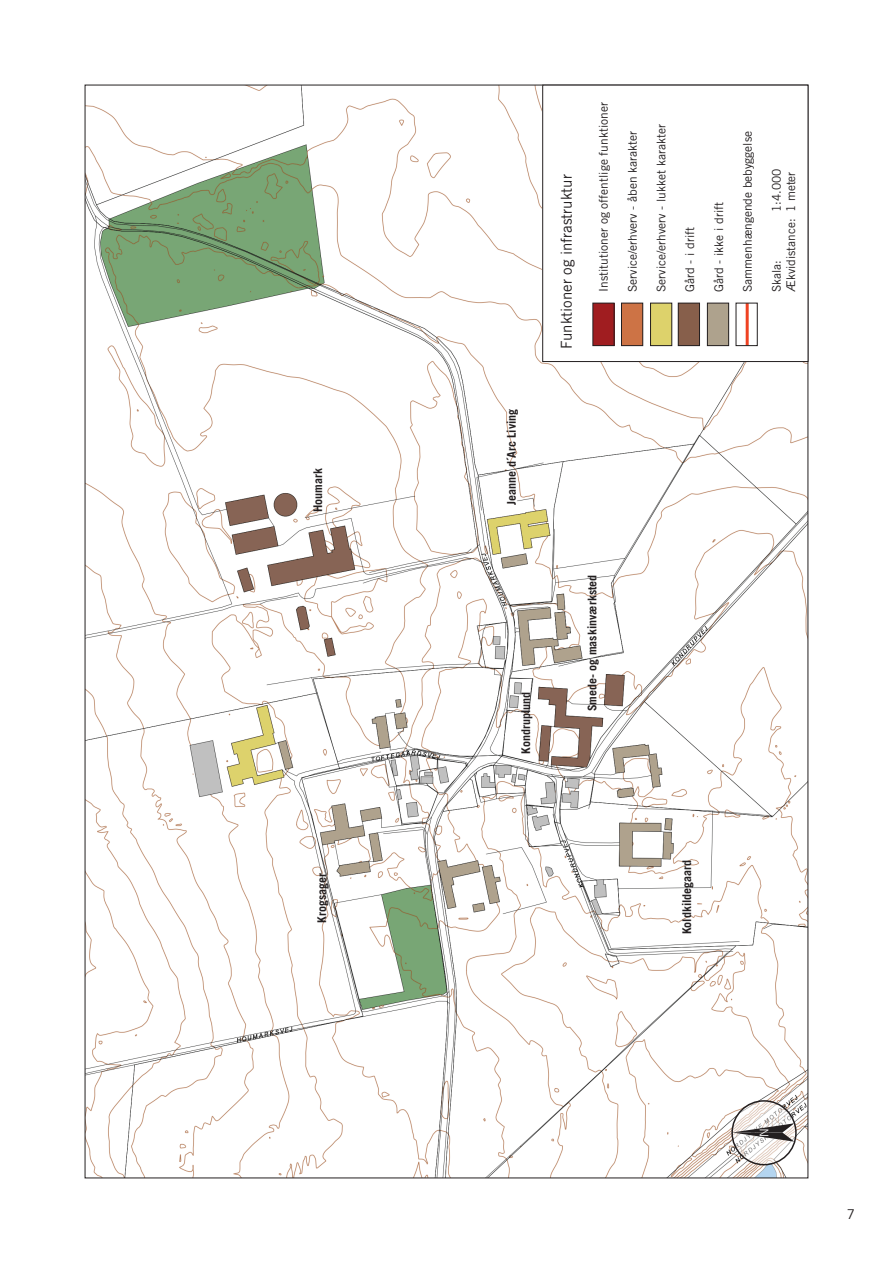
<style>
.page{position:relative;width:893px;height:1263px;background:#fff}
.page>*{position:absolute;margin:0;border:0;box-sizing:border-box;transform-origin:0 0}
.t1{font:15px "Trade Gothic LT Std";color:#231f20}
.t2{font:13.5px "Trade Gothic LT Std";color:#231f20}
.t3{font:12px/14.4px "Trade Gothic LT Std";color:#231f20;text-align:right}
.Kort_8{font:700 12px "Trade Gothic LT Std";color:#231f20}
.t4{font:300 12px "Trade Gothic LT Std";color:#fff}
</style>
<div class="page">
<img style="left:87px;top:87px;width:719px;height:1089px">
<div style="left:543px;top:85px;width:265px;height:277px;background:#fff"></div>
<div style="left:542px;top:85px;width:266px;height:277px;border:1px solid #231f20"></div>
<div style="left:593px;top:303px;width:21px;height:43px;background:#a01d20"></div>
<div style="left:593px;top:303px;width:21px;height:43px;border:1px solid #231f20"></div>
<div style="left:621px;top:303px;width:22px;height:43px;background:#cd7345"></div>
<div style="left:621px;top:303px;width:22px;height:43px;border:1px solid #231f20"></div>
<div style="left:650px;top:303px;width:22px;height:43px;background:#ddd26b"></div>
<div style="left:650px;top:303px;width:22px;height:43px;border:1px solid #231f20"></div>
<div style="left:678px;top:303px;width:21px;height:43px;background:#875f4b"></div>
<div style="left:678px;top:303px;width:22px;height:43px;border:1px solid #231f20"></div>
<hr style="left:746px;top:303px;width:3px;height:43px;background:#ef4222">
<div style="left:707px;top:303px;width:22px;height:43px;background:#aea28d"></div>
<div style="left:707px;top:303px;width:22px;height:43px;border:1px solid #231f20"></div>
<svg style="left:732px;top:1101px;width:64px;height:64px"></svg>
<div style="left:731px;top:1100px;width:66px;height:65px;border:2px solid #231f20;border-radius:50%"></div>
<svg style="left:732px;top:1123px;width:62px;height:19px"></svg>
<p class="Kort_8" style="left:311px;top:512px;width:45px;rotate:-90deg">Houmark</p>
<p class="Kort_8" style="left:314px;top:923px;width:51px;rotate:-90deg">Krogsager</p>
<p class="Kort_8" style="left:504px;top:505px;width:97px;rotate:-90deg">Jeanne d´Arc Living</p>
<p class="Kort_8" style="left:519px;top:754px;width:64px;rotate:-90deg">Kondruplund</p>
<p class="t1" style="left:557px;top:349px;width:176px;rotate:-90deg">Funktioner og infrastruktur</p>
<p class="t3" style="left:596px;top:292px;width:191px;rotate:-90deg">Institutioner og offentlige funktioner</p>
<p class="t3" style="left:625px;top:292px;width:162px;rotate:-90deg">Service/erhverv - åben karakter</p>
<p class="t3" style="left:654px;top:292px;width:169px;rotate:-90deg">Service/erhverv - lukket karakter</p>
<p class="t3" style="left:683px;top:292px;width:66px;rotate:-90deg">Gård - i drift</p>
<p class="t3" style="left:711px;top:292px;width:91px;rotate:-90deg">Gård - ikke i drift</p>
<p class="t3" style="left:740px;top:292px;width:163px;rotate:-90deg">Sammenhængende bebyggelse</p>
<p class="t3" style="left:769px;top:292px;width:125px;rotate:-90deg">1:4.000<br>Ækvidistance: 1 meter</p>
<p class="t3" style="left:769px;top:292px;width:33px;rotate:-90deg">Skala:</p>
<p class="Kort_8" style="left:585px;top:711px;width:138px;rotate:-90deg">Smede- og maskinværksted</p>
<p class="Kort_8" style="left:679px;top:934px;width:76px;rotate:-90deg">Koldkildegaard</p>
<p class="t4" style="left:757px;top:1137px;width:10px;rotate:-90deg">N</p>
<p class="t2" style="left:847px;top:1206px;width:10px">7</p>
</div>
